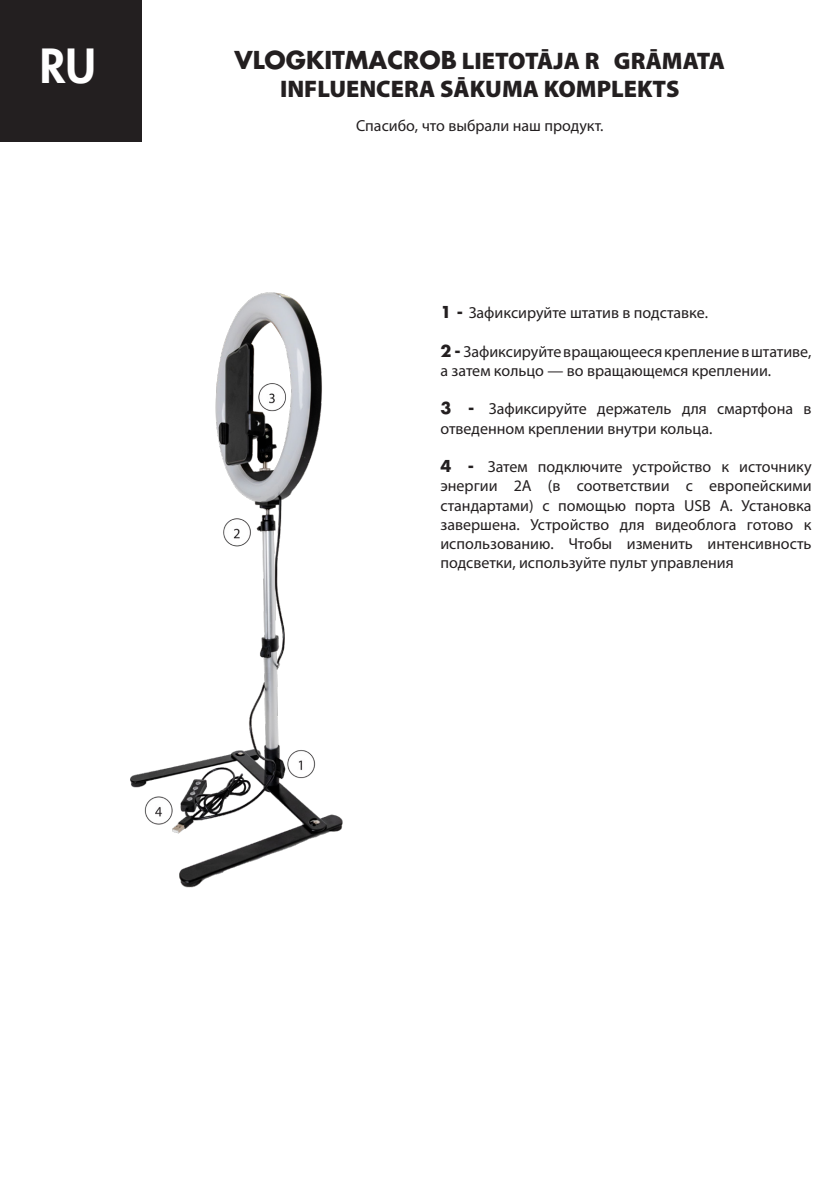
<style>
.page{position:relative;width:840px;height:1191px;background:#fff}
.page>*{position:absolute;margin:0;border:0;box-sizing:border-box;transform-origin:0 0}
.t1{font:800 46px "Futura LT";color:#fff}
.TXT{font:900 24px "Myriad Pro";color:#231f20}
.TXT-2{font:16px/19.2px "Myriad Pro";color:#231f20}
.s1{font-family:"Futura";font-weight:700}
</style>
<div class="page">
<div style="left:0;top:0;width:142px;height:142px;background:#231f20"></div>
<img style="left:130px;top:292px;width:213px;height:596px">
<p class="t1" style="left:40px;top:35px;width:58px">RU</p>
<p class="TXT" style="left:234px;top:47px;width:492px"><span class="s1">VLOGKITMACROB</span> LIETOTĀJA R GRĀMATA</p>
<p class="TXT" style="left:280px;top:76px;width:401px">INFLUENCERA SĀKUMA KOMPLEKTS</p>
<p class="TXT-2" style="left:356px;top:116px;width:249px">Спасибо, что выбрали наш продукт.</p>
<p class="TXT-2" style="left:440px;top:303px;width:269px"><span class="s1">1 -</span> Зафиксируйте штатив в подставке.</p>
<p class="TXT-2" style="left:440px;top:342px;width:372px"><span class="s1">2 -</span> Зафиксируйте вращающееся крепление в штативе, а затем кольцо — во вращающемся креплении.</p>
<p class="TXT-2" style="left:440px;top:399px;width:372px"><span class="s1">3 -</span> Зафиксируйте держатель для смартфона в отведенном креплении внутри кольца.</p>
<p class="TXT-2" style="left:440px;top:457px;width:372px;text-align:justify"><span class="s1">4 -</span> Затем подключите устройство к источнику энергии 2A (в соответствии с европейскими стандартами) с помощью порта USB A. Установка завершена. Устройство для видеоблога готово к использованию. Чтобы изменить интенсивность подсветки, используйте пульт управления</p>
</div>
